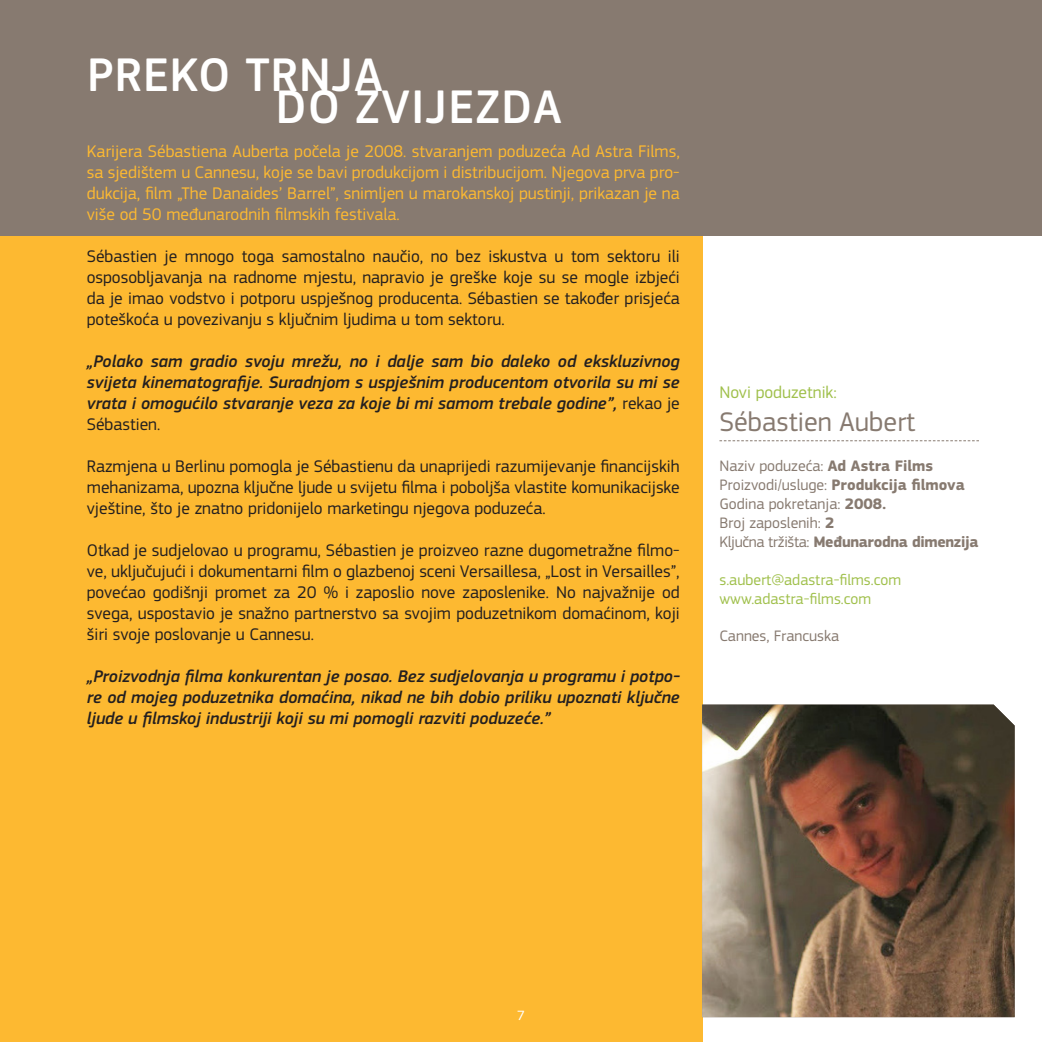
<style>
.page{position:relative;width:1042px;height:1042px;background:#fff}
.page>*{position:absolute;margin:0;border:0;box-sizing:border-box;transform-origin:0 0}
.t1{font:500 49px "EC Square Sans Pro";letter-spacing:.02em;color:#fff}
.t2{font:28px "EC Square Sans Pro";color:#877a70}
.t3{font:17.5px/21px "EC Square Sans Pro";color:#231f20;text-align:justify}
.t4{font:italic 500 17.5px/21px "EC Square Sans Pro";color:#231f20;text-align:justify}
.t5{font:17.5px/21px "EC Square Sans Pro";color:#fdb931;text-align:justify}
.t6{font:17.5px "EC Square Sans Pro";color:#a0c04c}
.t7{font:15.75px "EC Square Sans Pro";color:#877a70}
.t8{font:15.75px "EC Square Sans Pro";color:#a0c04c}
.t9{font:700 15.75px "EC Square Sans Pro";letter-spacing:-.02em;color:#877a70}
.t10{font:14px "EC Square Sans Pro";color:#fff}
.s1{font-weight:400;font-style:normal}
.s2{font-weight:700}
.s3{font-weight:400}
</style>
<div class="page">
<div style="left:0;top:236px;width:702px;height:806px;background:#fdb931"></div>
<div style="left:0;top:0;width:1042px;height:236px;background:#877a70"></div>
<img style="left:702px;top:704px;width:312px;height:313px">
<svg style="left:719px;top:440px;width:260px;height:1px"></svg>
<p class="t1" style="left:87px;top:47px;width:297px">PREKO TRNJA</p>
<p class="t1" style="left:276px;top:78px;width:287px">DO ZVIJEZDA</p>
<p class="t5" style="left:87px;top:141px;width:594px">Karijera Sébastiena Auberta počela je 2008. stvaranjem poduzeća Ad Astra Films, sa sjedištem u Cannesu, koje se bavi produkcijom i distribucijom. Njegova prva pro&shy;dukcija, film „The Danaides’ Barrel”, snimljen u marokanskoj pustinji, prikazan je na više od 50 međunarodnih filmskih festivala.</p>
<p class="t3" style="left:87px;top:246px;width:594px">Sébastien je mnogo toga samostalno naučio, no bez iskustva u tom sektoru ili osposobljavanja na radnome mjestu, napravio je greške koje su se mogle izbjeći da je imao vodstvo i potporu uspješnog producenta. Sébastien se također prisjeća poteškoća u povezivanju s ključnim ljudima u tom sektoru.</p>
<p class="t4" style="left:87px;top:351px;width:594px">„Polako sam gradio svoju mrežu, no i dalje sam bio daleko od ekskluzivnog svijeta kinematografije. Suradnjom s uspješnim producentom otvorila su mi se vrata i omogućilo stvaranje veza za koje bi mi samom trebale godine”, <span class="s1">rekao je Sébastien.</span></p>
<p class="t3" style="left:87px;top:456px;width:594px">Razmjena u Berlinu pomogla je Sébastienu da unaprijedi razumijevanje financijskih mehanizama, upozna ključne ljude u svijetu filma i poboljša vlastite komunikacijske vještine, što je znatno pridonijelo marketingu njegova poduzeća.</p>
<p class="t3" style="left:87px;top:540px;width:594px">Otkad je sudjelovao u programu, Sébastien je proizveo razne dugometražne filmo&shy;ve, uključujući i dokumentarni film o glazbenoj sceni Versaillesa, „Lost in Versailles”, povećao godišnji promet za 20 % i zaposlio nove zaposlenike. No najvažnije od svega, uspostavio je snažno partnerstvo sa svojim poduzetnikom domaćinom, koji širi svoje poslovanje u Cannesu.</p>
<p class="t4" style="left:87px;top:666px;width:594px">„Proizvodnja filma konkurentan je posao. Bez sudjelovanja u programu i potpo&shy;re od mojeg poduzetnika domaćina, nikad ne bih dobio priliku upoznati ključne ljude u filmskoj industriji koji su mi pomogli razviti poduzeće.”</p>
<p class="t6" style="left:719px;top:382px;width:119px">Novi poduzetnik:</p>
<p class="t2" style="left:719px;top:406px;width:197px">Sébastien Aubert</p>
<p class="t7" style="left:719px;top:457px;width:215px">Naziv poduzeća: <span class="s2">Ad Astra Films</span></p>
<p class="t7" style="left:719px;top:476px;width:247px">Proizvodi/usluge: <span class="s2">Produkcija filmova</span></p>
<p class="t7" style="left:719px;top:494px;width:168px">Godina pokretanja: <span class="s2">2008.</span></p>
<p class="t7" style="left:719px;top:513px;width:117px">Broj zaposlenih: <span class="s2">2</span></p>
<p class="t9" style="left:719px;top:532px;width:260px"><span class="s3">Ključna tržišta:</span> Međunarodna dimenzija</p>
<p class="t8" style="left:719px;top:570px;width:183px">s.aubert@adastra-films.com</p>
<p class="t8" style="left:719px;top:589px;width:153px">www.adastra-films.com</p>
<p class="t7" style="left:719px;top:627px;width:121px">Cannes, Francuska</p>
<p class="t10" style="left:517px;top:1007px;width:9px">7</p>
</div>
